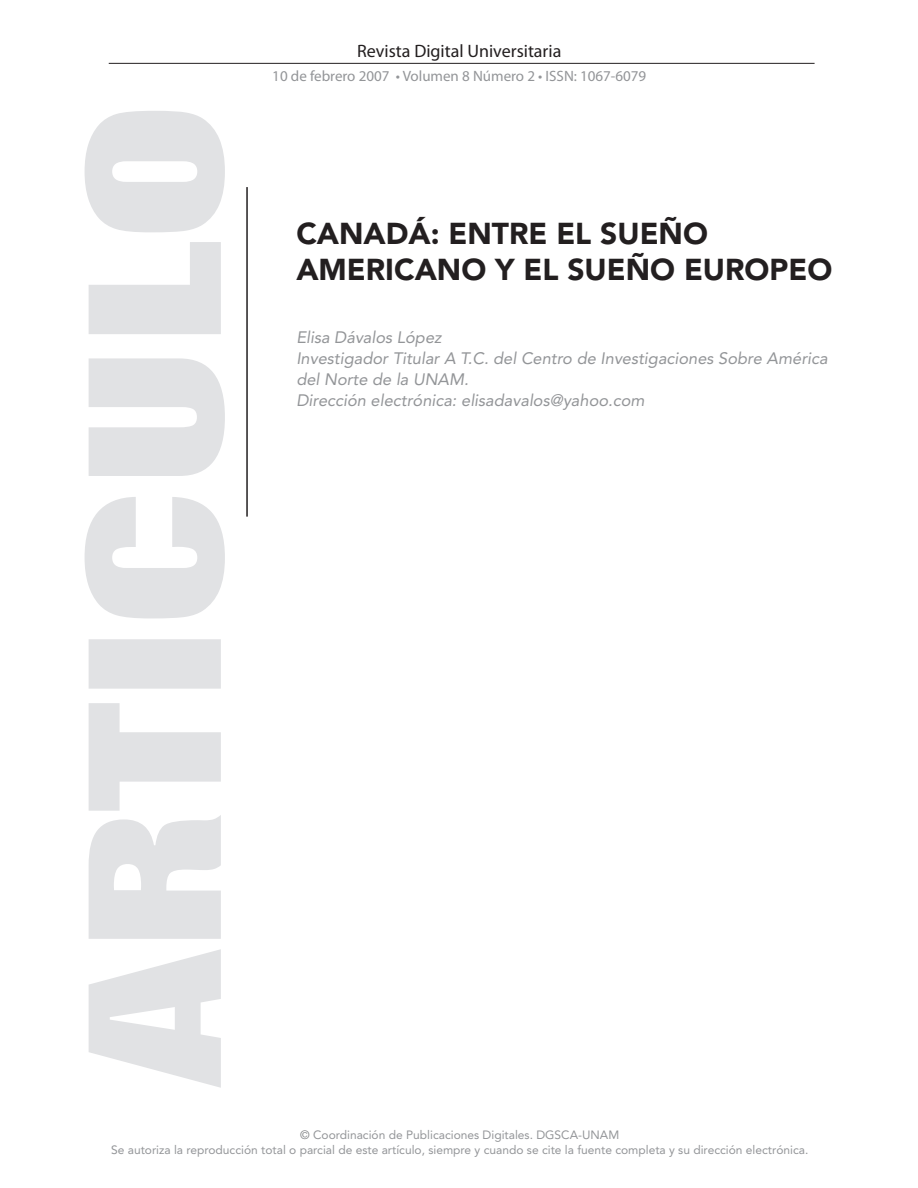
<style>
.page{position:relative;width:918px;height:1188px;background:#fff}
.page>*{position:absolute;margin:0;border:0;box-sizing:border-box;transform-origin:0 0}
.t1{font:900 30px/36px "Avenir";color:#231f20}
.t2{font:500 18px "Folio";color:#231f20}
.t3{font:italic 16.5px/21px "Avenir";color:#939598}
.t4{font:500 15px "Folio";color:#939598}
.t5{font:12px/15px "Avenir";color:#939598;text-align:center}
.s1{color:#808285}
</style>
<div class="page">
<hr style="left:109px;top:63px;width:706px;height:1px;background:#231f20">
<svg style="left:85px;top:111px;width:140px;height:977px;fill:#e1e2e4"></svg>
<hr style="left:246px;top:187px;width:2px;height:330px;background:#231f20">
<h2 class="t2" style="left:357px;top:41px;width:206px">Revista Digital Universitaria</h2>
<p class="t4" style="left:272px;top:68px;width:376px">10 de febrero 2007 • Volumen 8 Número 2 • ISSN: 1067-6079</p>
<h1 class="t1" style="left:296px;top:215px;width:537px">CANADÁ: ENTRE EL SUEÑO<br>AMERICANO Y EL SUEÑO EUROPEO</h1>
<h3 class="t3" style="left:296px;top:326px;width:533px">Elisa Dávalos López<br>Investigador Titular A T.C. del Centro de Investigaciones Sobre América del Norte de la UNAM.<br>Dirección electrónica: elisadavalos@yahoo.com</h3>
<p class="t5" style="left:111px;top:1127px;width:699px"><span class="s1">©</span> Coordinación de Publicaciones Digitales. DGSCA-UNAM<br>Se autoriza la reproducción total o parcial de este artículo, siempre y cuando se cite la fuente completa y su dirección electrónica.</p>
</div>
